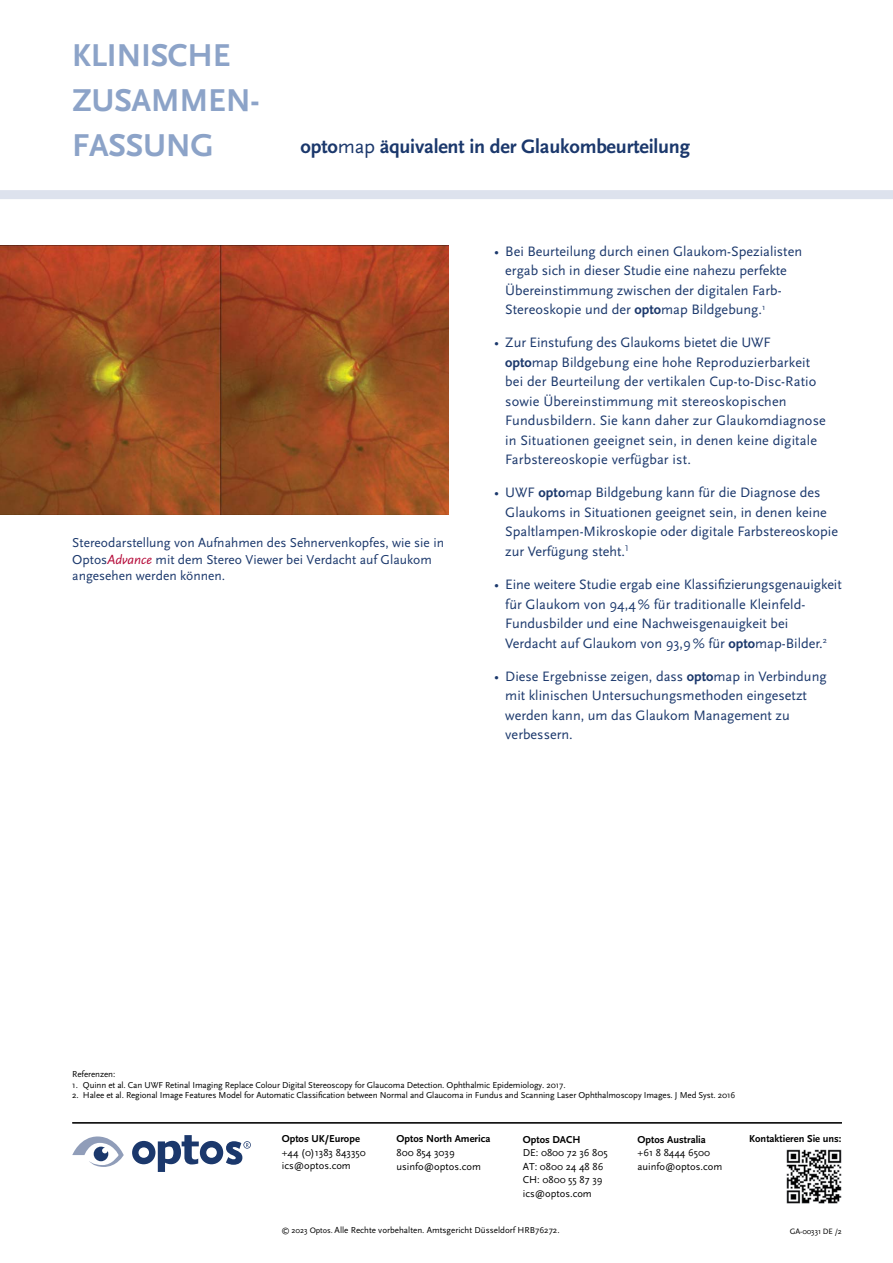
<style>
.page{position:relative;width:893px;height:1263px;background:#fff}
.page>*{position:absolute;margin:0;border:0;box-sizing:border-box;transform-origin:0 0}
.t1{font:700 33px/45px "Scala Sans OT";letter-spacing:-.01em;color:#8ca3c8}
.t2{font:700 20.25px "Scala Sans OT";letter-spacing:-.01em;color:#1b386c}
.t3{font:14.25px/19.5px "Scala Sans OT";color:#1b386c}
.t4{font:13.5px/16.2px "Scala Sans OT";color:#1b386c}
.t5{font:10.5px/13.5px "Scala Sans OT";color:#000}
.t6{font:700 10.5px "Scala Sans OT";color:#000}
.t7{font:9px "Scala Sans OT";letter-spacing:-.01em;color:#000}
.t8{font:8.1px "Scala Sans OT";letter-spacing:-.015em;color:#000}
.s1{font-weight:400}
.s2{font-style:italic;color:#b50938}
.s3{font-weight:700}
.s4{font-size:8.25px}
</style>
<div class="page">
<div style="left:0;top:190px;width:893px;height:9px;background:#dde2ed"></div>
<hr style="left:72px;top:1122px;width:770px;height:1px;background:#000">
<svg style="left:72px;top:1136px;width:52px;height:31px"></svg>
<svg style="left:132px;top:1135px;width:119px;height:37px"></svg>
<img style="left:786px;top:1149px;width:56px;height:55px">
<img style="left:0;top:245px;width:449px;height:269px">
<h1 class="t1" style="left:72px;top:34px;width:189px">KLINISCHE<br>ZUSAMMEN-<br>FASSUNG</h1>
<h2 class="t2" style="left:300px;top:135px;width:391px">opto<span class="s1">map</span> äquivalent in der Glaukombeurteilung</h2>
<p class="t4" style="left:72px;top:535px;width:373px">Stereodarstellung von Aufnahmen des Sehnervenkopfes, wie sie in<br>Optos<span class="s2">Advance</span> mit dem Stereo Viewer bei Verdacht auf Glaukom angesehen werden können.</p>
<p class="t3" style="left:505px;top:242px;width:298px;text-indent:-11px">• Bei Beurteilung durch einen Glaukom-Spezialisten ergab sich in dieser Studie eine nahezu perfekte Übereinstimmung zwischen der digitalen Farb-Stereoskopie und der <span class="s3">opto</span>map Bildgebung.<sup>1</sup></p>
<p class="t3" style="left:505px;top:333px;width:322px;text-indent:-11px">• Zur Einstufung des Glaukoms bietet die UWF <span class="s3">opto</span>map Bildgebung eine hohe Reproduzierbarkeit bei der Beurteilung der vertikalen Cup-to-Disc-Ratio sowie Übereinstimmung mit stereoskopischen Fundusbildern. Sie kann daher zur Glaukomdiagnose in Situationen geeignet sein, in denen keine digitale Farbstereoskopie verfügbar ist.</p>
<p class="t3" style="left:505px;top:483px;width:334px;text-indent:-11px">• UWF <span class="s3">opto</span>map Bildgebung kann für die Diagnose des Glaukoms in Situationen geeignet sein, in denen keine Spaltlampen-Mikroskopie oder digitale Farbstereoskopie zur Verfügung steht.<sup>1</sup></p>
<p class="t3" style="left:505px;top:575px;width:338px;text-indent:-11px">• Eine weitere Studie ergab eine Klassifizierungsgenauigkeit für Glaukom von 94,4% für traditionalle Kleinfeld-Fundusbilder und eine Nachweisgenauigkeit bei Verdacht auf Glaukom von 93,9% für <span class="s3">opto</span>map-Bilder.<sup>2</sup></p>
<p class="t3" style="left:505px;top:666px;width:323px;text-indent:-11px">• Diese Ergebnisse zeigen, dass <span class="s3">opto</span>map in Verbindung mit klinischen Untersuchungsmethoden eingesetzt werden kann, um das Glaukom Management zu verbessern.</p>
<p class="t7" style="left:72px;top:1069px;width:45px">Referenzen:</p>
<p class="t7" style="left:72px;top:1080px;width:495px">1. Quinn et al. Can UWF Retinal Imaging Replace Colour Digital Stereoscopy for Glaucoma Detection. Ophthalmic Epidemiology. 2017.</p>
<p class="t7" style="left:72px;top:1091px;width:665px">2. Halee et al. Regional Image Features Model for Automatic Classification between Normal and Glaucoma in Fundus and Scanning Laser Ophthalmoscopy Images. J Med Syst. 2016</p>
<p class="t6" style="left:282px;top:1133px;width:80px">Optos UK/Europe</p>
<p class="t5" style="left:282px;top:1146px;width:86px">+44 (0)1383 843350 ics@optos.com</p>
<p class="t6" style="left:397px;top:1133px;width:95px">Optos North America</p>
<p class="t5" style="left:397px;top:1146px;width:86px">800 854 3039 usinfo@optos.com</p>
<p class="t6" style="left:523px;top:1133px;width:59px">Optos DACH</p>
<p class="t5" style="left:523px;top:1146px;width:87px">DE: 0800 72 36 805<br>AT: 0800 24 48 86<br>CH: 0800 55 87 39 ics@optos.com</p>
<p class="t6" style="left:638px;top:1133px;width:70px">Optos Australia</p>
<p class="t5" style="left:638px;top:1146px;width:86px">+61 8 8444 6500 auinfo@optos.com</p>
<p class="t6" style="left:749px;top:1133px;width:94px">Kontaktieren Sie uns:</p>
<p class="t7" style="left:281px;top:1225px;width:280px"><span class="s4">© 2023 Optos.</span> Alle Rechte vorbehalten. Amtsgericht Düsseldorf HRB76272.</p>
<p class="t8" style="left:790px;top:1226px;width:54px">GA-00331 DE /2</p>
</div>
